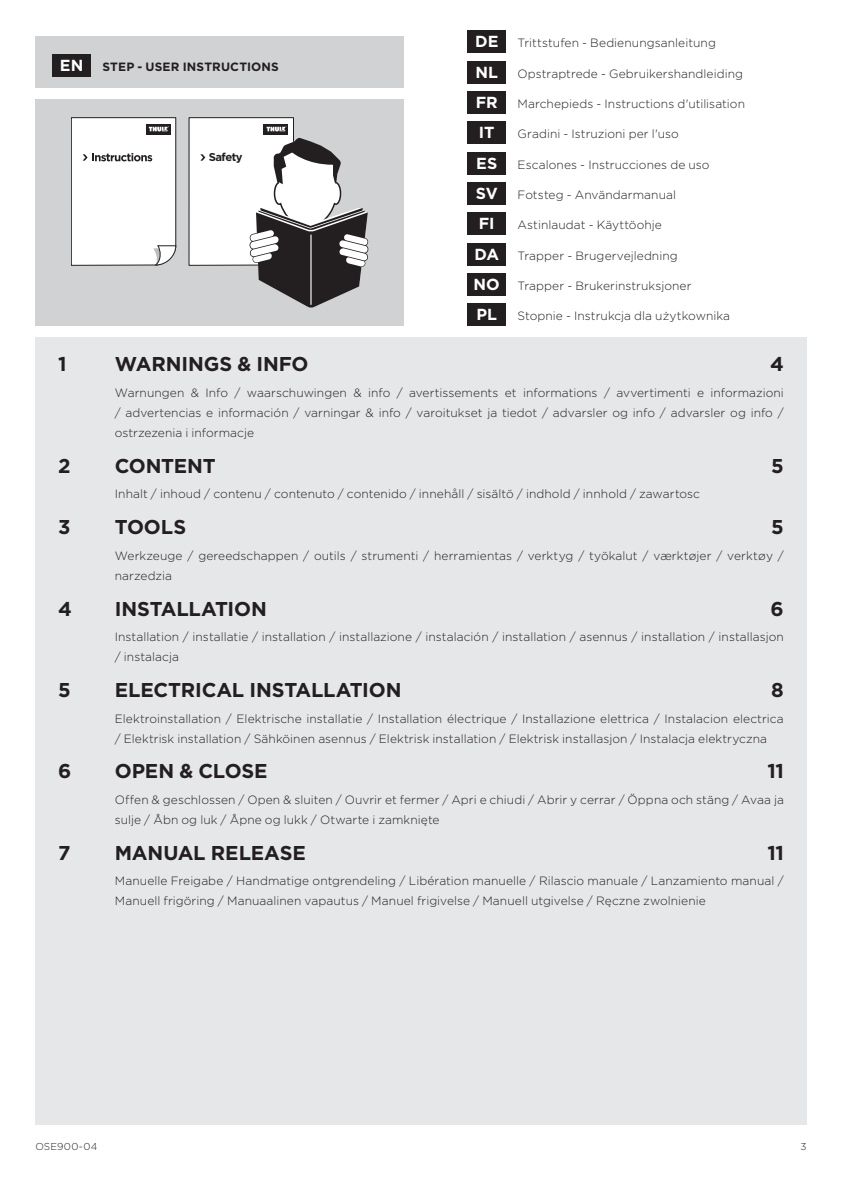
<style>
.page{position:relative;width:842px;height:1191px;background:#fff}
.page>*{position:absolute;margin:0;border:0;box-sizing:border-box;transform-origin:0 0}
.t1{font:700 20px "Thule";letter-spacing:-.01em;color:#231f20}
.taalblokje_TOC{font:700 16px "Thule";color:#fff}
.talen-TOC{font:300 12px/20px "Thule";letter-spacing:.005em;color:#231f20}
.t2{font:700 12px "Thule";letter-spacing:.01em;color:#231f20}
.t3{font:700 11.4px "Thule";letter-spacing:-.05em;color:#231f20}
.t4{font:300 10px "Thule";letter-spacing:.015em;color:#231f20}
</style>
<div class="page">
<div style="left:35px;top:337px;width:771px;height:787px;background:#e6e7e9"></div>
<div style="left:35px;top:99px;width:369px;height:227px;background:#d1d2d4"></div>
<svg style="left:71px;top:117px;width:105px;height:149px;background:#eee"></svg>
<svg style="left:188px;top:117px;width:180px;height:191px"></svg>
<div style="left:467px;top:30px;width:39px;height:23px;background:#231f20"></div>
<div style="left:467px;top:61px;width:39px;height:22px;background:#231f20"></div>
<div style="left:467px;top:91px;width:39px;height:23px;background:#231f20"></div>
<div style="left:467px;top:121px;width:39px;height:23px;background:#231f20"></div>
<div style="left:467px;top:152px;width:39px;height:22px;background:#231f20"></div>
<div style="left:467px;top:182px;width:39px;height:23px;background:#231f20"></div>
<div style="left:467px;top:212px;width:39px;height:23px;background:#231f20"></div>
<div style="left:467px;top:243px;width:39px;height:22px;background:#231f20"></div>
<div style="left:467px;top:273px;width:39px;height:23px;background:#231f20"></div>
<div style="left:467px;top:303px;width:39px;height:23px;background:#231f20"></div>
<div style="left:35px;top:37px;width:369px;height:51px;background:#d1d2d4"></div>
<div style="left:52px;top:54px;width:39px;height:22px;background:#231f20"></div>
<p class="taalblokje_TOC" style="left:60px;top:55px;width:25px">EN</p>
<p class="t2" style="left:103px;top:59px;width:178px">STEP - USER INSTRUCTIONS</p>
<p class="t3" style="left:209px;top:150px;width:35px">Safety</p>
<p class="taalblokje_TOC" style="left:475px;top:32px;width:25px">DE</p>
<p class="talen-TOC" style="left:518px;top:33px;width:200px">Trittstufen - Bedienungsanleitung</p>
<p class="taalblokje_TOC" style="left:475px;top:62px;width:24px">NL</p>
<p class="talen-TOC" style="left:518px;top:63px;width:227px">Opstraptrede - Gebruikershandleiding</p>
<p class="taalblokje_TOC" style="left:476px;top:93px;width:24px">FR</p>
<p class="talen-TOC" style="left:518px;top:93px;width:229px">Marchepieds - Instructions d'utilisation</p>
<p class="taalblokje_TOC" style="left:479px;top:123px;width:17px">IT</p>
<p class="talen-TOC" style="left:518px;top:124px;width:163px">Gradini - Istruzioni per l'uso</p>
<p class="taalblokje_TOC" style="left:476px;top:153px;width:23px">ES</p>
<p class="talen-TOC" style="left:518px;top:154px;width:194px">Escalones - Instrucciones de uso</p>
<p class="taalblokje_TOC" style="left:476px;top:184px;width:24px">SV</p>
<p class="talen-TOC" style="left:518px;top:184px;width:160px">Fotsteg - Användarmanual</p>
<p class="taalblokje_TOC" style="left:479px;top:214px;width:17px">FI</p>
<p class="talen-TOC" style="left:518px;top:215px;width:146px">Astinlaudat - Käyttöohje</p>
<p class="taalblokje_TOC" style="left:474px;top:244px;width:26px">DA</p>
<p class="talen-TOC" style="left:518px;top:245px;width:162px">Trapper - Brugervejledning</p>
<p class="taalblokje_TOC" style="left:474px;top:275px;width:28px">NO</p>
<p class="talen-TOC" style="left:518px;top:275px;width:176px">Trapper - Brukerinstruksjoner</p>
<p class="taalblokje_TOC" style="left:476px;top:305px;width:22px">PL</p>
<p class="talen-TOC" style="left:518px;top:306px;width:214px">Stopnie - Instrukcja dla użytkownika</p>
<p class="t1" style="left:58px;top:352px;width:10px">1</p>
<p class="t1" style="left:115px;top:352px;width:195px">WARNINGS &amp; INFO</p>
<p class="t1" style="left:770px;top:352px;width:15px">4</p>
<p class="talen-TOC" style="left:115px;top:382px;width:670px;text-align:justify">Warnungen &amp; Info / waarschuwingen &amp; info / avertissements et informations / avvertimenti e informazioni / advertencias e información / varningar &amp; info / varoitukset ja tiedot / advarsler og info / advarsler og info / ostrzezenia i informacje</p>
<p class="t1" style="left:58px;top:454px;width:14px">2</p>
<p class="t1" style="left:115px;top:454px;width:102px">CONTENT</p>
<p class="t1" style="left:771px;top:454px;width:14px">5</p>
<p class="talen-TOC" style="left:115px;top:484px;width:587px">Inhalt / inhoud / contenu / contenuto / contenido / innehåll / sisältö / indhold / innhold / zawartosc</p>
<p class="t1" style="left:58px;top:515px;width:14px">3</p>
<p class="t1" style="left:115px;top:515px;width:73px">TOOLS</p>
<p class="t1" style="left:771px;top:515px;width:14px">5</p>
<p class="talen-TOC" style="left:115px;top:545px;width:671px">Werkzeuge / gereedschappen / outils / strumenti / herramientas / verktyg / työkalut / værktøjer / verktøy / narzedzia</p>
<p class="t1" style="left:58px;top:596px;width:15px">4</p>
<p class="t1" style="left:115px;top:596px;width:153px">INSTALLATION</p>
<p class="t1" style="left:771px;top:596px;width:15px">6</p>
<p class="talen-TOC" style="left:115px;top:626px;width:670px">Installation / installatie / installation / installazione / instalación / installation / asennus / installation / installasjon / instalacja</p>
<p class="t1" style="left:58px;top:678px;width:14px">5</p>
<p class="t1" style="left:115px;top:678px;width:288px">ELECTRICAL INSTALLATION</p>
<p class="t1" style="left:771px;top:678px;width:14px">8</p>
<p class="talen-TOC" style="left:115px;top:708px;width:670px">Elektroinstallation / Elektrische installatie / Installation électrique / Installazione elettrica / Instalacion electrica / Elektrisk installation / Sähköinen asennus / Elektrisk installation / Elektrisk installasjon / Instalacja elektryczna</p>
<p class="t1" style="left:58px;top:759px;width:15px">6</p>
<p class="t1" style="left:115px;top:759px;width:154px">OPEN &amp; CLOSE</p>
<p class="t1" style="left:767px;top:759px;width:18px">11</p>
<p class="talen-TOC" style="left:115px;top:789px;width:670px">Offen &amp; geschlossen / Open &amp; sluiten / Ouvrir et fermer / Apri e chiudi / Abrir y cerrar / Öppna och stäng / Avaa ja sulje / Åbn og luk / Åpne og lukk / Otwarte i zamknięte</p>
<p class="t1" style="left:58px;top:840px;width:14px">7</p>
<p class="t1" style="left:115px;top:840px;width:193px">MANUAL RELEASE</p>
<p class="t1" style="left:767px;top:840px;width:18px">11</p>
<p class="talen-TOC" style="left:115px;top:870px;width:671px">Manuelle Freigabe / Handmatige ontgrendeling / Libération manuelle / Rilascio manuale / Lanzamiento manual /<br>Manuell frigöring / Manuaalinen vapautus / Manuel frigivelse / Manuell utgivelse / Ręczne zwolnienie</p>
<p class="t4" style="left:35px;top:1140px;width:63px">OSE900-04</p>
<p class="t4" style="left:800px;top:1140px;width:8px">3</p>
</div>
